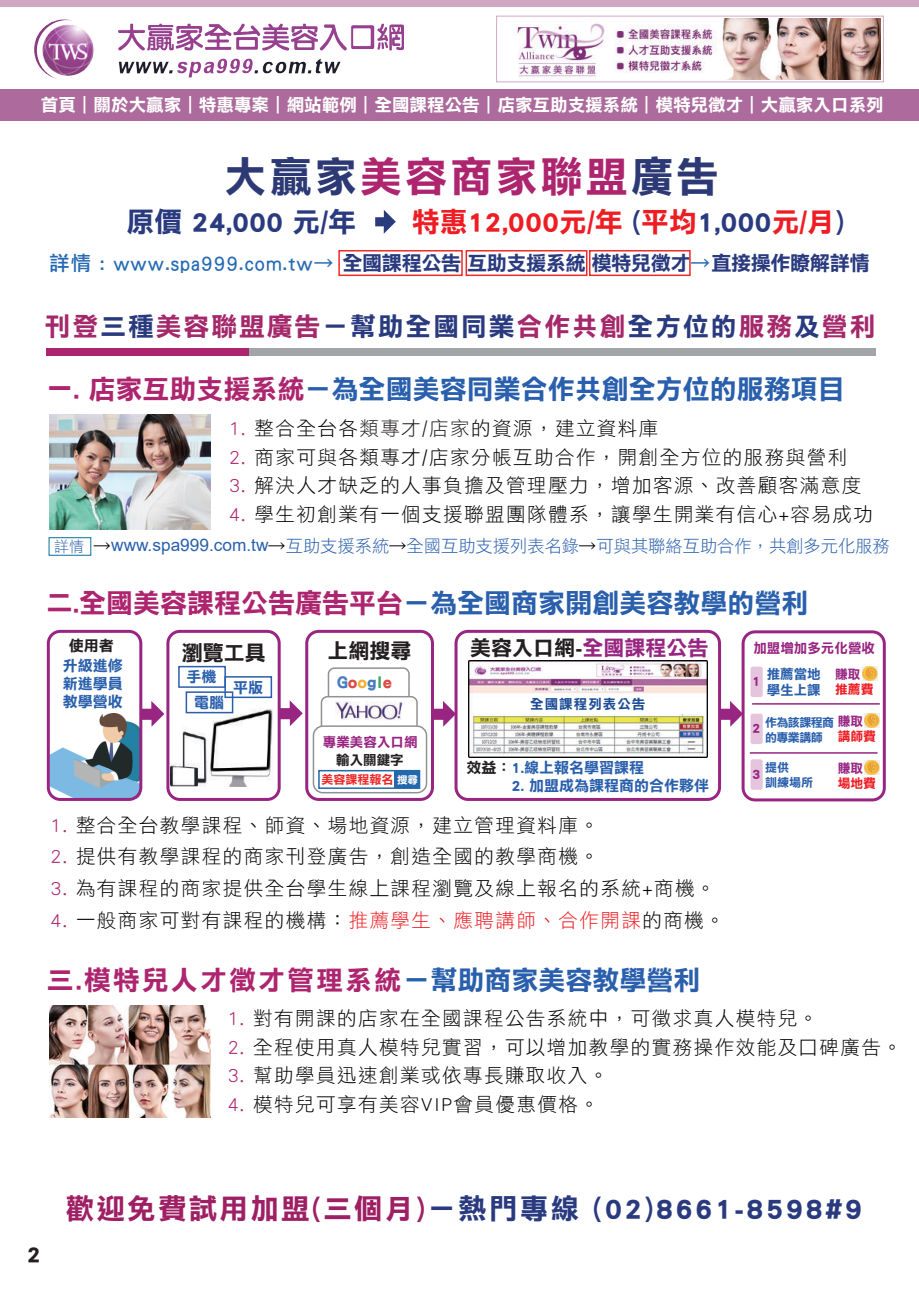
<style>
.page{position:relative;width:919px;height:1289px;background:#fff}
.page>*{position:absolute;margin:0;border:0;box-sizing:border-box;transform-origin:0 0}
.t1{font:42px "DF Li Hei W7 WINP BF";letter-spacing:.075em;color:#ae256f}
.t2{font:28.65px "DF Li Hei W7 WINP BF";letter-spacing:.075em;color:#2a3a7f}
.t3{font:27.9px "DF Li Hei W7 WINP BF";color:#ee1d23}
.t4{font:27.9px "DF Li Hei W7 WINP BF";color:#2a3a7f}
.t5{font:27px "DF Li Hei W7 WINP BF";color:#295fac}
.t6{font:27px "DF Li Hei W7 WINP BF";letter-spacing:.075em;color:#ae256f}
.t7{font:25.8px "DF Li Hei W7 WINP BF";letter-spacing:.075em;color:#a4286a}
.t8{font:22.5px "DF Li Hei W7 WINP BF";color:#231f20}
.t9{font:21px "DF Li Hei W7 WINP BF";color:#231f20}
.t10{font:20.25px "DF Li Hei W7 WINP BF";letter-spacing:-.025em;color:#2a3a7f}
.t11{font:19.5px "DF Li Hei W3 WINP BF";letter-spacing:.075em;color:#030303}
.t12{font:17.85px "DF Li Hei W7 WINP BF";color:#477cc0}
.t13{font:17.55px "DF Li Hei W7 WINP BF";color:#fff}
.t14{font:17.25px "DF Li Hei W3 WINP BF";color:#295fac}
.t15{font:15px/18px "DF Li Hei W7 WINP BF";color:#295fac;text-align:justify}
.t16{font:15px "DF Li Hei W7 WINP BF";color:#231f20}
.t17{font:13.5px "DF Li Hei W7 WINP BF";color:#982582}
.t18{font:13.5px "DF Li Hei W7 WINP BF";color:#982581}
.t19{font:13.5px "DF Li Hei W7 WINP BF";letter-spacing:.075em;color:#1e4d96}
.t20{font:13.5px/16.2px "DF Li Hei W7 WINP BF";color:#295fac}
.t21{font:13.5px "DF Li Hei W7 WINP BF";color:#231f20}
.t22{font:12.75px "DF Li Hei W7 WINP BF";color:#ee1d23}
.t23{font:12.75px "DF Li Hei W7 WINP BF";color:#982582}
.t24{font:12px/14.4px "DF Li Hei W7 WINP BF";letter-spacing:-.05em;color:#295fac}
.t25{font:12px "DF Li Hei W7 WINP BF";color:#ee2827}
.s1{color:#2c3975}
.s2{color:#2a3a7f}
.s3{font-family:"DF Li Hei Md HK BF";color:#276bb5}
.s4{color:#ae256f}
.s5{color:#231f20}
.s6{font-size:15px}
.s7{color:#030303}
.s8{font-family:"Arial"}
.s9{color:#df4a42}
.s10{color:#f0b035}
.s11{color:#46a45d}
.s12{font-size:10.5px;color:#fff}
.s13{color:#982581}
.s14{color:#ee1d23}
.s15{color:#295fac}
.s16{color:#9e1f63}
</style>
<div class="page">
<img style="left:50px;top:1005px;width:160px;height:112px">
<svg style="left:375px;top:210px;width:21px;height:24px"></svg>
<div style="left:46px;top:348px;width:830px;height:7px;background:#a2a4a7"></div>
<div style="left:46px;top:348px;width:203px;height:7px;background:#ae256f"></div>
<div style="left:338px;top:250px;width:124px;height:26px;border:2px solid #ee2928"></div>
<div style="left:465px;top:250px;width:122px;height:26px;border:2px solid #ee2928"></div>
<div style="left:589px;top:250px;width:101px;height:26px;border:2px solid #ee2928"></div>
<img style="left:468px;top:660px;width:239px;height:97px">
<img style="left:51px;top:713px;width:90px;height:86px">
<div style="left:328px;top:667px;width:82px;height:49px;border:2px solid #919195;border-radius:6px"></div>
<div style="left:321px;top:696px;width:96px;height:57px;background:#fff;border-radius:6px"></div>
<div style="left:321px;top:696px;width:97px;height:57px;border:2px solid #919195;border-radius:6px"></div>
<div style="left:313px;top:726px;width:113px;height:66px;background:#fff;border-radius:10px"></div>
<div style="left:313px;top:725px;width:114px;height:68px;border:2px solid #919195;border-radius:10px"></div>
<img style="left:335px;top:701px;width:68px;height:19px">
<div style="left:318px;top:770px;width:102px;height:19px;border:2px solid #2268ab"></div>
<div style="left:394px;top:770px;width:26px;height:17px;background:#2268ab"></div>
<img style="left:862px;top:666px;width:15px;height:14px">
<img style="left:864px;top:713px;width:15px;height:14px">
<img style="left:864px;top:761px;width:15px;height:13px">
<div style="left:750px;top:666px;width:12px;height:31px;background:#e5c5dd;border-radius:2px"></div>
<div style="left:750px;top:713px;width:12px;height:31px;background:#e5c5dd;border-radius:2px"></div>
<div style="left:750px;top:759px;width:12px;height:30px;background:#e5c5dd;border-radius:2px"></div>
<svg style="left:721px;top:701px;width:20px;height:25px"></svg>
<svg style="left:434px;top:701px;width:20px;height:25px"></svg>
<svg style="left:281px;top:700px;width:22px;height:26px"></svg>
<svg style="left:142px;top:701px;width:22px;height:25px"></svg>
<div style="left:47px;top:630px;width:95px;height:171px;border:3px solid #982582;border-radius:12px"></div>
<div style="left:166px;top:630px;width:115px;height:171px;border:3px solid #982582;border-radius:12px"></div>
<div style="left:305px;top:630px;width:129px;height:171px;border:3px solid #982582;border-radius:12px"></div>
<div style="left:454px;top:630px;width:267px;height:171px;border:3px solid #982582;border-radius:12px"></div>
<div style="left:741px;top:630px;width:144px;height:171px;border:3px solid #982582;border-radius:12px"></div>
<img style="left:171px;top:708px;width:101px;height:79px">
<div style="left:178px;top:666px;width:48px;height:22px;border:2px solid #295fac"></div>
<div style="left:224px;top:676px;width:48px;height:22px;border:2px solid #295fac"></div>
<div style="left:186px;top:691px;width:47px;height:22px;border:2px solid #295fac"></div>
<hr style="left:752px;top:703px;width:127px;height:1px;background:#982582">
<hr style="left:749px;top:752px;width:128px;height:1px;background:#982582">
<img style="left:34px;top:19px;width:369px;height:60px">
<div style="left:0;top:89px;width:918px;height:32px;background:#ac6b9c"></div>
<div style="left:0;top:0;width:918px;height:7px;background:#d0a8c3"></div>
<img style="left:517px;top:19px;width:363px;height:60px">
<div style="left:496px;top:16px;width:387px;height:66px;border:1px solid #d0a8c3"></div>
<img style="left:49px;top:414px;width:161px;height:116px">
<div style="left:48px;top:537px;width:43px;height:19px;border:1px solid #2581a3"></div>
<p class="t13" style="left:41px;top:96px;width:844px">首頁｜關於大贏家｜特惠專案｜網站範例｜全國課程公告｜店家互助支援系統｜模特兒徵才｜大贏家入口系列</p>
<h1 class="t1" style="left:224px;top:155px;width:495px"><span class="s1">大贏家</span>美容商家聯盟<span class="s1">廣告</span></h1>
<h3 class="t4" style="left:127px;top:208px;width:231px">原價 24,000 元/年</h3>
<h3 class="t3" style="left:412px;top:208px;width:434px">特惠12,000元/年 <span class="s2">(</span>平均<span class="s2">1,000</span>元/月<span class="s2">)</span></h3>
<p class="t10" style="left:50px;top:253px;width:821px"><span class="s3">詳情 : www.spa999.com.tw→</span> 全國課程公告 互助支援系統 模特兒徵才<span class="s3">→</span>直接操作瞭解詳情</p>
<h3 class="t7" style="left:45px;top:313px;width:832px">刊登<span class="s2">三種</span>美容聯盟廣告<span class="s2">－幫助全國同業</span>合作共創<span class="s2">全方位的</span>服務<span class="s2">及</span>營利</h3>
<h3 class="t5" style="left:46px;top:375px;width:799px"><span class="s4">一. 店家互助支援系統</span>－為全國美容同業合作共創全方位的服務項目</h3>
<p class="t11" style="left:229px;top:419px;width:431px"><span class="s4">1.</span> 整合全台各<span class="s5">類專才/店家</span>的資源，建立資料庫</p>
<p class="t11" style="left:229px;top:447px;width:619px"><span class="s4">2.</span> 商家可與各類專才/店家分帳互助合作，開創全方位的服務與營利</p>
<p class="t11" style="left:229px;top:476px;width:633px"><span class="s4">3.</span> 解決人才缺乏的人事負擔及管理壓力，增加客源、改善顧客滿意度</p>
<p class="t11" style="left:229px;top:504px;width:645px"><span class="s4">4.</span> 學生初創業有一個支援聯盟團隊體系，讓學生開業有信心+容易成功</p>
<p class="t14" style="left:54px;top:537px;width:837px"><span class="s6">詳情</span> <span class="s7">→</span><span class="s8">www.spa999.com.tw</span><span class="s7">→</span>互助支援系統<span class="s7">→</span>全國互助支援列表名錄<span class="s7">→</span>可與其聯絡互助合作，共創多元化服務</p>
<h3 class="t5" style="left:46px;top:589px;width:763px"><span class="s4">二.全國美容課程公告廣告平台</span>－為全國商家開創美容教學的營利</h3>
<p class="t16" style="left:69px;top:638px;width:46px">使用者</p>
<p class="t15" style="left:63px;top:656px;width:61px">升級進修新進學員教學營收</p>
<p class="t9" style="left:182px;top:641px;width:85px">瀏覽工具</p>
<p class="t9" style="left:327px;top:640px;width:85px">上網搜尋</p>
<p class="t12" style="left:336px;top:672px;width:57px">G<span class="s9">o</span><span class="s10">o</span>g<span class="s11">l</span><span class="s9">e</span></p>
<p class="t15" style="left:186px;top:667px;width:31px">手機</p>
<p class="t15" style="left:233px;top:678px;width:31px">平版</p>
<p class="t15" style="left:194px;top:693px;width:31px">電腦</p>
<p class="t17" style="left:323px;top:734px;width:96px">專業美容入口網</p>
<p class="t21" style="left:336px;top:752px;width:69px">輸入關鍵字</p>
<p class="t25" style="left:321px;top:773px;width:98px">美容課程報名<span class="s12">搜尋</span></p>
<p class="t9" style="left:470px;top:637px;width:239px">美容入口網-<span class="s13">全國課程公告</span></p>
<p class="t19" style="left:530px;top:697px;width:117px">全國課程列表公告</p>
<p class="t15" style="left:466px;top:758px;width:244px"><span class="s5">效益：</span>1.線上報名學習課程<br>　　　2. 加盟成為課程商的合作夥伴</p>
<p class="t11" style="left:51px;top:815px;width:550px"><span class="s4">1.</span> 整合全台教學課程、師資、場地資源，建立管理資料庫。</p>
<p class="t11" style="left:51px;top:846px;width:550px"><span class="s4">2.</span> 提供有教學課程的商家刊登廣告，創造全國的教學商機。</p>
<p class="t11" style="left:51px;top:878px;width:666px"><span class="s4">3.</span> 為有課程的商家提供全台學生線上課程瀏覽及線上報名的系統+商機。</p>
<p class="t11" style="left:51px;top:909px;width:675px"><span class="s4">4.</span> 一般商家可對有課程的機構：<span class="s14">推薦學生、應聘講師、合作開課</span>的商機。</p>
<p class="t18" style="left:753px;top:640px;width:123px">加盟增加多元化營收</p>
<p class="t20" style="left:766px;top:665px;width:56px">推薦當地學生上課</p>
<p class="t24" style="left:765px;top:715px;width:70px">作為該課程商的專業講師</p>
<p class="t24" style="left:765px;top:760px;width:49px">提供<br>訓練場所</p>
<p class="t23" style="left:835px;top:667px;width:27px">賺取</p>
<p class="t22" style="left:835px;top:682px;width:40px">推薦費</p>
<p class="t23" style="left:837px;top:714px;width:27px">賺取</p>
<p class="t22" style="left:837px;top:730px;width:40px">講師費</p>
<p class="t23" style="left:837px;top:761px;width:27px">賺取</p>
<p class="t22" style="left:837px;top:776px;width:40px">場地費</p>
<p class="t17" style="left:752px;top:674px;width:10px">1</p>
<p class="t17" style="left:752px;top:721px;width:10px">2</p>
<p class="t17" style="left:752px;top:767px;width:10px">3</p>
<h3 class="t6" style="left:47px;top:966px;width:655px">三.模特兒人才徵才管理系統<span class="s15">－幫助商家美容教學營利</span></h3>
<p class="t11" style="left:228px;top:1008px;width:591px"><span class="s4">1.</span> 對有開課的店家在全國課程公告系統中，可徵求真人模特兒。</p>
<p class="t11" style="left:228px;top:1037px;width:675px"><span class="s4">2.</span> 全程使用真人模特兒實習，可以增加教學的實務操作效能及口碑廣告。</p>
<p class="t11" style="left:228px;top:1065px;width:382px"><span class="s4">3.</span> 幫助學員迅速創業或依專長賺取收入。</p>
<p class="t11" style="left:228px;top:1094px;width:372px"><span class="s4">4.</span> 模特兒可享有美容VIP會員優惠價格。</p>
<p class="t8" style="left:27px;top:1243px;width:15px">2</p>
<h2 class="t2" style="left:66px;top:1193px;width:798px"><span class="s16">歡迎免費試用加盟(三個月)</span>－熱門專線 (02)8661-8598#9</h2>
</div>
